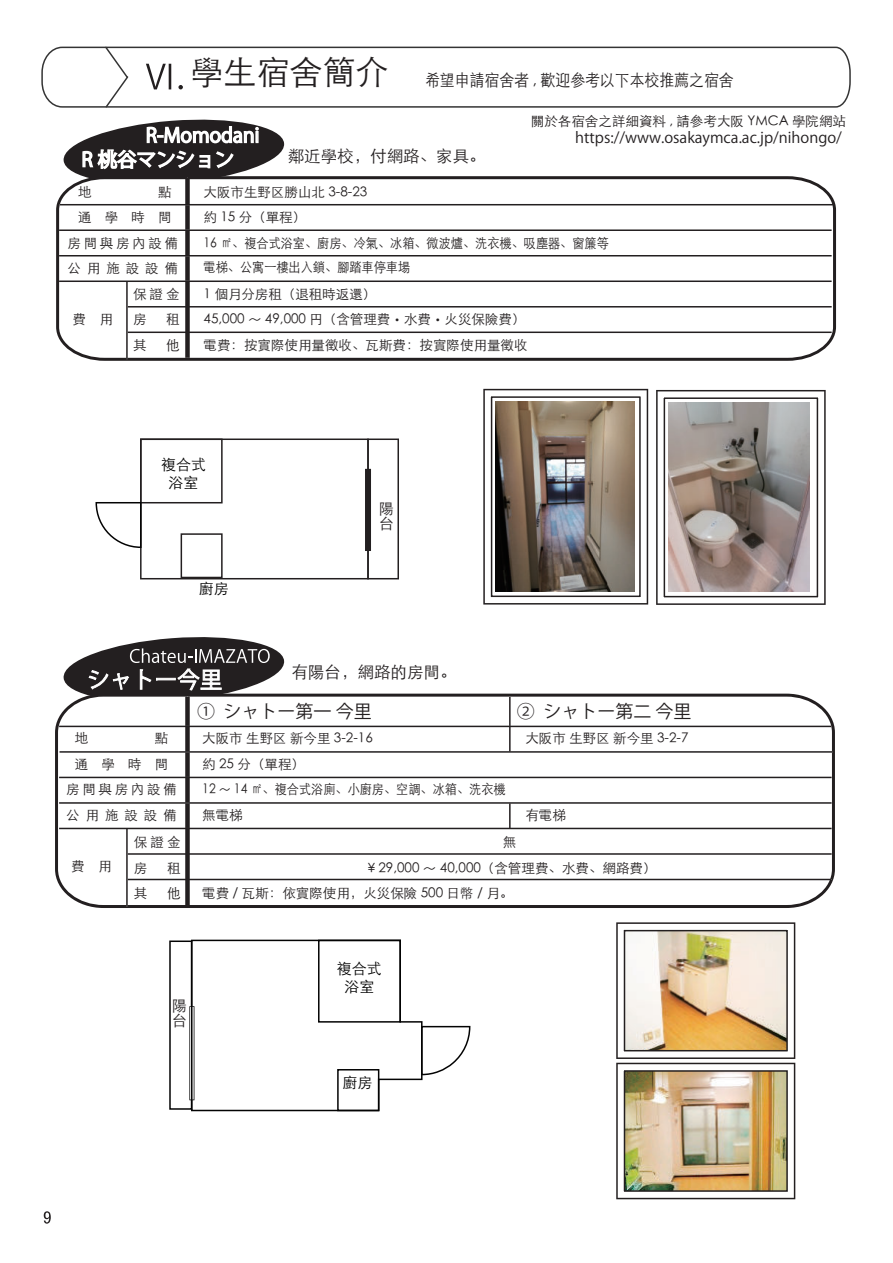
<style>
.page{position:relative;width:893px;height:1263px;background:#fff}
.page>*{position:absolute;margin:0;border:0;box-sizing:border-box;transform-origin:0 0}
.t1{font:19.5px "Koz Go Pro";color:#fff}
.t2{font:18px "Koz Go Pro";color:#231f20}
.t3{font:16.5px "Sim Hei";color:#231f20;scale:.9 1}
.t4{font:16.5px "Sim Hei";color:#231f20}
.t5{font:15px "Koz Go Pro";color:#231f20}
.t6{font:15px/18px "Sim Hei";color:#030303;text-align:center}
.t7{font:15px/15px "Sim Hei";color:#231f20}
.t8{font:13.5px/25.5px "Sim Hei";color:#231f20}
.t9{font:13.5px/24.5px "Sim Hei";color:#231f20;scale:.9 1}
.t10{font:13.5px "Sim Hei";letter-spacing:.2em;color:#231f20}
.s1{font-family:"Koz Go Pr 6 N"}
</style>
<div class="page">
<svg style="left:44px;top:1211px;width:7px;height:12px"></svg>
<svg style="left:41px;top:46px;width:810px;height:62px"></svg>
<svg style="left:104px;top:46px;width:26px;height:62px"></svg>
<svg style="left:55px;top:694px;width:780px;height:214px"></svg>
<hr style="left:128px;top:879px;width:704px;height:1px;background:#231f20">
<hr style="left:128px;top:853px;width:704px;height:2px;background:#231f20">
<div style="left:185px;top:697px;width:5px;height:208px;background:#231f20"></div>
<hr style="left:126px;top:828px;width:2px;height:78px;background:#231f20">
<hr style="left:509px;top:697px;width:2px;height:55px;background:#231f20">
<hr style="left:509px;top:803px;width:2px;height:25px;background:#231f20">
<hr style="left:60px;top:751px;width:773px;height:2px;background:#231f20">
<hr style="left:59px;top:777px;width:773px;height:1px;background:#231f20">
<hr style="left:59px;top:802px;width:773px;height:2px;background:#231f20">
<hr style="left:59px;top:828px;width:773px;height:1px;background:#231f20">
<hr style="left:59px;top:726px;width:773px;height:1px;background:#231f20">
<svg style="left:56px;top:176px;width:780px;height:185px"></svg>
<hr style="left:128px;top:332px;width:704px;height:1px;background:#231f20">
<hr style="left:128px;top:306px;width:704px;height:1px;background:#231f20">
<div style="left:185px;top:178px;width:5px;height:180px;background:#231f20"></div>
<hr style="left:126px;top:281px;width:2px;height:78px;background:#231f20">
<hr style="left:60px;top:204px;width:773px;height:1px;background:#231f20">
<hr style="left:59px;top:229px;width:773px;height:2px;background:#231f20">
<hr style="left:59px;top:255px;width:773px;height:1px;background:#231f20">
<hr style="left:59px;top:280px;width:773px;height:2px;background:#231f20">
<svg style="left:189px;top:939px;width:282px;height:173px"></svg>
<svg style="left:62px;top:637px;width:223px;height:68px"></svg>
<img style="left:626px;top:932px;width:159px;height:117px">
<img style="left:626px;top:1073px;width:159px;height:116px">
<div style="left:616px;top:922px;width:179px;height:137px;border:9px solid #231f20"></div>
<div style="left:618px;top:924px;width:176px;height:133px;border:6px solid #fff"></div>
<div style="left:616px;top:1063px;width:179px;height:136px;border:9px solid #231f20"></div>
<div style="left:618px;top:1064px;width:176px;height:134px;border:6px solid #fff"></div>
<svg style="left:62px;top:119px;width:223px;height:69px"></svg>
<div style="left:656px;top:390px;width:170px;height:215px;border:9px solid #231f20"></div>
<div style="left:658px;top:391px;width:166px;height:212px;border:6px solid #fff"></div>
<img style="left:668px;top:403px;width:142px;height:188px">
<div style="left:483px;top:389px;width:165px;height:215px;border:9px solid #231f20"></div>
<div style="left:485px;top:390px;width:162px;height:213px;border:6px solid #fff"></div>
<img style="left:496px;top:401px;width:139px;height:190px">
<div style="left:140px;top:438px;width:229px;height:141px;border:2px solid #231f20"></div>
<div style="left:367px;top:438px;width:32px;height:141px;border:2px solid #231f20"></div>
<div style="left:365px;top:469px;width:6px;height:82px;background:#231f20"></div>
<div style="left:140px;top:438px;width:83px;height:65px;border:2px solid #231f20"></div>
<div style="left:181px;top:533px;width:42px;height:45px;border:2px solid #231f20"></div>
<svg style="left:95px;top:501px;width:47px;height:48px"></svg>
<p class="t3" style="left:190px;top:66px;width:605px"><sup>學生宿舍簡介</sup> 希望申請宿舍者 , 歡迎參考以下本校推薦之宿舍</p>
<p class="t8" style="left:531px;top:107px;width:317px">關於各宿舍之詳細資料 , 請參考大阪 YMCA 學院網站</p>
<h1 class="t1" style="left:146px;top:123px;width:115px">R-Momodani</h1>
<p class="t5" style="left:575px;top:128px;width:268px">https://www.osakaymca.ac.jp/nihongo/</p>
<p class="t4" style="left:288px;top:142px;width:199px">鄰近學校，付網路、家具。</p>
<p class="t8" style="left:78px;top:177px;width:15px">地</p>
<p class="t8" style="left:158px;top:177px;width:15px">點</p>
<p class="t8" style="left:204px;top:177px;width:165px">大阪市生野区勝山北 3-8-23約 15 分（單程）</p>
<p class="t8" style="left:78px;top:203px;width:95px">通學時間</p>
<p class="t10" style="left:68px;top:231px;width:112px">房間與房內設備</p>
<p class="t8" style="left:68px;top:254px;width:112px">公用施設設備</p>
<p class="t8" style="left:72px;top:305px;width:42px">費　用</p>
<p class="t8" style="left:133px;top:280px;width:48px">保證金</p>
<p class="t8" style="left:133px;top:305px;width:15px">房</p>
<p class="t8" style="left:166px;top:305px;width:15px">租</p>
<p class="t9" style="left:204px;top:229px;width:452px">16 ㎡、複合式浴室、廚房、冷氣、冰箱、微波爐、洗衣機、吸塵器、窗簾等電梯、公寓一樓出入鎖、腳踏車停車場　</p>
<p class="t8" style="left:204px;top:279px;width:323px">1 個月分房租（退租時返還）<br>45,000 ～ 49,000 円（含管理費<span class="s1">・</span>水費<span class="s1">・</span>火災保險費）</p>
<p class="t8" style="left:133px;top:331px;width:15px">其</p>
<p class="t8" style="left:166px;top:331px;width:15px">他</p>
<p class="t8" style="left:204px;top:331px;width:326px">電費：按實際使用量徵收、瓦斯費：按實際使用量徵收</p>
<p class="t6" style="left:161px;top:454px;width:47px">複合式浴室</p>
<p class="t6" style="left:199px;top:578px;width:31px">廚房</p>
<p class="t7" style="left:379px;top:499px;width:16px">陽台</p>
<p class="t4" style="left:292px;top:657px;width:166px">有陽台，網路的房間。</p>
<h2 class="t2" style="left:197px;top:699px;width:176px">① シャトー第一 今里</h2>
<h2 class="t2" style="left:517px;top:699px;width:176px">② シャトー第二 今里</h2>
<p class="t8" style="left:75px;top:724px;width:15px">地</p>
<p class="t8" style="left:155px;top:724px;width:15px">點</p>
<p class="t8" style="left:202px;top:724px;width:172px">大阪市 生野区 新今里 3-2-16</p>
<p class="t8" style="left:525px;top:724px;width:165px">大阪市 生野区 新今里 3-2-7</p>
<p class="t8" style="left:202px;top:749px;width:104px">約 25 分（單程）</p>
<p class="t8" style="left:202px;top:800px;width:42px">無電梯</p>
<p class="t8" style="left:525px;top:800px;width:42px">有電梯</p>
<p class="t8" style="left:75px;top:749px;width:95px">通學時間</p>
<p class="t9" style="left:202px;top:775px;width:339px">12 ～ 14 ㎡、複合式浴廁、小廚房、空調、冰箱、洗衣機</p>
<p class="t10" style="left:66px;top:777px;width:112px">房間與房內設備</p>
<p class="t8" style="left:66px;top:800px;width:112px">公用施設設備</p>
<p class="t8" style="left:71px;top:851px;width:42px">費　用</p>
<p class="t8" style="left:134px;top:828px;width:48px">保證金</p>
<p class="t8" style="left:134px;top:854px;width:15px">房</p>
<p class="t8" style="left:167px;top:854px;width:15px">租</p>
<p class="t8" style="left:365px;top:828px;width:293px;text-align:center">無<br>￥29,000 ～ 40,000（含管理費、水費、網路費）</p>
<p class="t8" style="left:134px;top:879px;width:15px">其</p>
<p class="t8" style="left:167px;top:879px;width:15px">他</p>
<p class="t8" style="left:202px;top:879px;width:312px">電費 / 瓦斯：依實際使用，火災保險 500 日幣 / 月。</p>
<p class="t7" style="left:172px;top:997px;width:16px">陽台</p>
<p class="t6" style="left:337px;top:958px;width:46px">複合式浴室</p>
<p class="t6" style="left:342px;top:1071px;width:31px">廚房</p>
</div>
